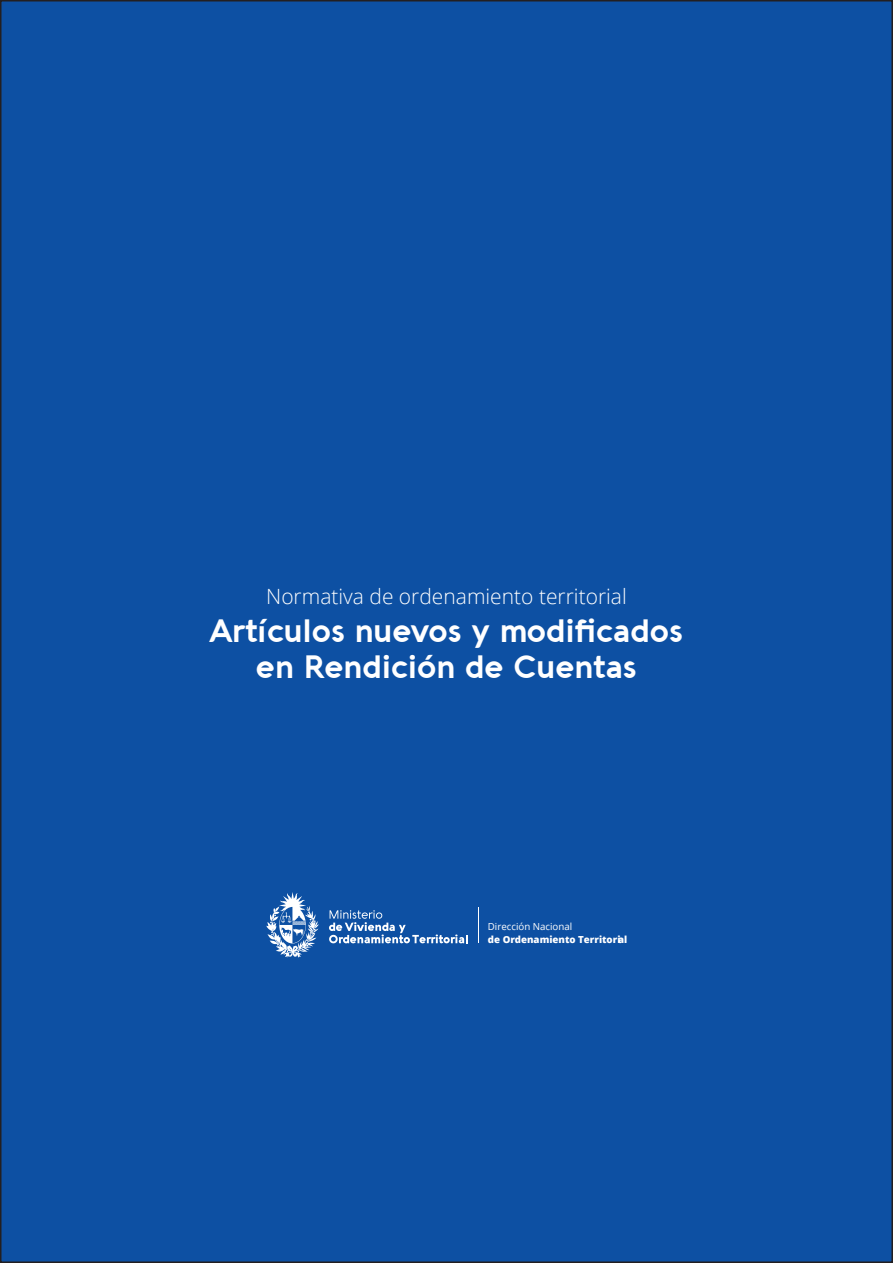
<style>
.page{position:relative;width:893px;height:1263px;background:#fff}
.page>*{position:absolute;margin:0;border:0;box-sizing:border-box;transform-origin:0 0}
.t1{font:700 31.5px "Aquawax";color:#fff}
.t2{font:300 21px "Open Sans";color:#fff}
.t3{font:800 9.75px "Open Sans";color:#fff}
.t4{font:9.75px "Open Sans";color:#fff}
</style>
<div class="page">
<div style="left:1px;top:1px;width:891px;height:1261px;background:#0d50a3"></div>
<hr style="left:478px;top:908px;width:1px;height:35px;background:#fff">
<svg style="left:329px;top:910px;width:139px;height:33px"></svg>
<svg style="left:266px;top:892px;width:53px;height:66px"></svg>
<p class="t2" style="left:266px;top:582px;width:362px">Normativa de ordenamiento territorial</p>
<p class="t1" style="left:210px;top:610px;width:475px">Artículos nuevos y modificados</p>
<p class="t1" style="left:256px;top:646px;width:382px">en Rendición de Cuentas</p>
<p class="t4" style="left:488px;top:920px;width:86px">Dirección Nacional</p>
<p class="t3" style="left:488px;top:932px;width:141px">de Ordenamiento Territorial</p>
</div>
